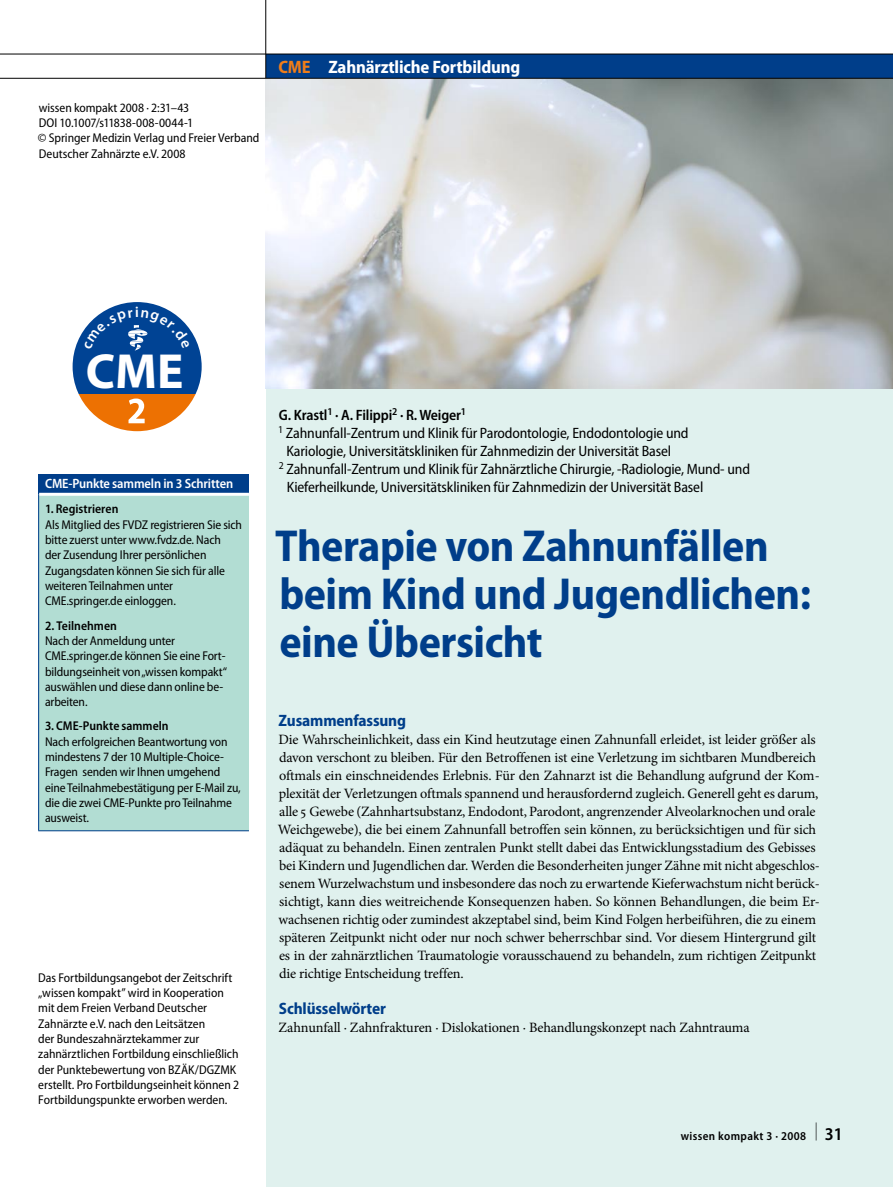
<style>
.page{position:relative;width:893px;height:1187px;background:#fff}
.page>*{position:absolute;margin:0;border:0;box-sizing:border-box;transform-origin:0 0}
.t1{font:700 49.5px "Myriad Pro";color:#fff}
._006_titel{font:700 semi-condensed 45px/48px "Myriad Pro";letter-spacing:-.01em;color:#003e8a}
._001_rubrik{font:700 semi-condensed 18px "Myriad Pro";letter-spacing:-.01em;color:#fff}
.t2{font:600 semi-condensed 18px "Myriad Pro";color:#000}
._105_abstract_u2{font:700 semi-condensed 16.5px "Myriad Pro";letter-spacing:-.01em;color:#003e8a}
._005_adresse{font:semi-condensed 15px/18px "Myriad Pro";letter-spacing:-.01em;color:#000}
._004_autorenzeile{font:600 semi-condensed 15px "Myriad Pro";letter-spacing:-.01em;color:#000}
._104_abstract_text_o{font:14.25px/18px "Minion Pro";letter-spacing:-.01em;color:#000}
._200_tabelle_titel{font:600 semi-condensed 13.5px "Myriad Pro";letter-spacing:-.01em;color:#fff}
._252_infobox_text{font:semi-condensed 12.75px/15.3px "Myriad Pro";letter-spacing:-.01em;color:#000}
._002_quelle_doi{font:semi-condensed 12.75px/15.3px "Myriad Pro";letter-spacing:-.005em;color:#000}
._250c_infobox-Tab_nr{font:600 semi-condensed 12.75px "Myriad Pro";color:#000}
.t3{font:600 semi-condensed 12px "Myriad Pro";letter-spacing:.03em;color:#000}
.s1{color:#ef7d1a}
</style>
<div class="page">
<div style="left:266px;top:78px;width:627px;height:1108px;background:#e0f1ee"></div>
<div style="left:266px;top:54px;width:627px;height:24px;background:#003e8a"></div>
<hr style="left:0;top:54px;width:893px;height:1px;background:#000">
<hr style="left:265px;top:0;width:1px;height:78px;background:#000">
<svg style="left:70px;top:300px;width:134px;height:133px"></svg>
<div style="left:39px;top:474px;width:210px;height:20px;background:#003e8a"></div>
<div style="left:39px;top:494px;width:210px;height:336px;background:#b2ddd3"></div>
<hr style="left:39px;top:492px;width:210px;height:3px;background:#fff">
<hr style="left:38px;top:830px;width:211px;height:1px;background:#003e8a">
<svg style="left:38px;top:474px;width:1px;height:20px"></svg>
<hr style="left:38px;top:494px;width:1px;height:336px;background:#003e8a">
<img style="left:266px;top:79px;width:627px;height:310px">
<hr style="left:0;top:78px;width:893px;height:1px;background:#000">
<svg style="left:70px;top:300px;width:134px;height:123px"></svg>
<p class="_002_quelle_doi" style="left:39px;top:100px;width:152px">wissen kompakt 2008 · 2:31–43</p>
<p class="_002_quelle_doi" style="left:39px;top:115px;width:156px">DOI 10.1007/s11838-008-0044-1</p>
<p class="_002_quelle_doi" style="left:38px;top:131px;width:223px">© Springer Medizin Verlag und Freier Verband<br>Deutscher Zahnärzte e.V. 2008</p>
<p class="_001_rubrik" style="left:279px;top:57px;width:243px"><span class="s1">CME</span> Zahnärztliche Fortbildung</p>
<p class="t1" style="left:86px;top:339px;width:99px">CME</p>
<p class="_200_tabelle_titel" style="left:45px;top:476px;width:190px">CME-Punkte sammeln in 3 Schritten</p>
<p class="_250c_infobox-Tab_nr" style="left:45px;top:502px;width:75px">1. Registrieren</p>
<p class="_252_infobox_text" style="left:45px;top:517px;width:199px">Als Mitglied des FVDZ registrieren Sie sich bitte zuerst unter www.fvdz.de. Nach<br>der Zusendung Ihrer persönlichen Zugangsdaten können Sie sich für alle weiteren Teilnahmen unter CME.springer.de einloggen.</p>
<p class="_250c_infobox-Tab_nr" style="left:45px;top:618px;width:73px">2. Teilnehmen</p>
<p class="_252_infobox_text" style="left:45px;top:633px;width:183px">Nach der Anmeldung unter<br>CME.springer.de können Sie eine Fort&shy;bildungseinheit von „wissen kompakt“ auswählen und diese dann online be&shy;arbeiten.</p>
<p class="_250c_infobox-Tab_nr" style="left:45px;top:719px;width:125px">3. CME-Punkte sammeln</p>
<p class="_252_infobox_text" style="left:45px;top:734px;width:197px">Nach erfolgreichen Beantwortung von mindestens 7 der 10 Multiple-Choice-Fragen senden wir Ihnen umgehend eine Teilnahmebestätigung per E-Mail zu, die die zwei CME-Punkte pro Teilnahme ausweist.</p>
<p class="_002_quelle_doi" style="left:38px;top:970px;width:202px">Das Fortbildungsangebot der Zeitschrift „wissen kompakt” wird in Kooperation mit dem Freien Verband Deutscher Zahnärzte e.V. nach den Leitsätzen<br>der Bundeszahnärztekammer zur zahnärztlichen Fortbildung einschließlich der Punktebewertung von BZÄK/DGZMK erstellt. Pro Fortbildungseinheit können 2<br>Fortbildungspunkte erworben werden.</p>
<p class="_004_autorenzeile" style="left:279px;top:406px;width:189px">G. Krastl<sup>1</sup> · A. Filippi<sup>2</sup> · R. Weiger<sup>1</sup></p>
<p class="_005_adresse" style="left:286px;top:424px;width:404px;text-indent:-8px"><sup>1</sup> Zahnunfall-Zentrum und Klinik für Parodontologie, Endodontologie und<br>Kariologie, Universitätskliniken für Zahnmedizin der Universität Basel</p>
<p class="_005_adresse" style="left:287px;top:460px;width:465px;text-indent:-8px"><sup>2</sup> Zahnunfall-Zentrum und Klinik für Zahnärztliche Chirurgie, -Radiologie, Mund- und<br>Kieferheilkunde, Universitätskliniken für Zahnmedizin der Universität Basel</p>
<p class="_006_titel" style="left:275px;top:522px;width:537px">Therapie von Zahnunfällen beim Kind und Jugendlichen: eine Übersicht</p>
<p class="_105_abstract_u2" style="left:279px;top:711px;width:129px">Zusammenfassung</p>
<p class="_104_abstract_text_o" style="left:278px;top:730px;width:543px">Die Wahrscheinlichkeit, dass ein Kind heutzutage einen Zahnunfall erleidet, ist leider größer als davon verschont zu bleiben. Für den Betroffenen ist eine Verletzung im sichtbaren Mundbereich oftmals ein einschneidendes Erlebnis. Für den Zahnarzt ist die Behandlung aufgrund der Kom&shy;plexität der Verletzungen oftmals spannend und herausfordernd zugleich. Generell geht es darum, alle 5 Gewebe (Zahnhartsubstanz, Endodont, Parodont, angrenzender Alveolarknochen und orale Weichgewebe), die bei einem Zahnunfall betroffen sein können, zu berücksichtigen und für sich adäquat zu behandeln. Einen zentralen Punkt stellt dabei das Entwicklungsstadium des Gebisses bei Kindern und Jugendlichen dar. Werden die Besonderheiten junger Zähne mit nicht abgeschlos&shy;senem Wurzelwachstum und insbesondere das noch zu erwartende Kieferwachstum nicht berück&shy;sichtigt, kann dies weitreichende Konsequenzen haben. So können Behandlungen, die beim Er&shy;wachsenen richtig oder zumindest akzeptabel sind, beim Kind Folgen herbeiführen, die zu einem späteren Zeitpunkt nicht oder nur noch schwer beherrschbar sind. Vor diesem Hintergrund gilt es in der zahnärztlichen Traumatologie vorausschauend zu behandeln, zum richtigen Zeitpunkt die richtige Entscheidung treffen.</p>
<p class="_105_abstract_u2" style="left:279px;top:999px;width:108px">Schlüsselwörter</p>
<p class="_104_abstract_text_o" style="left:279px;top:1018px;width:473px">Zahnunfall · Zahnfrakturen · Dislokationen · Behandlungskonzept nach Zahntrauma</p>
<p class="t3" style="left:681px;top:1129px;width:138px">wissen kompakt 3 · 2008 <sup>|</sup></p>
<p class="t2" style="left:825px;top:1123px;width:19px">31</p>
</div>
